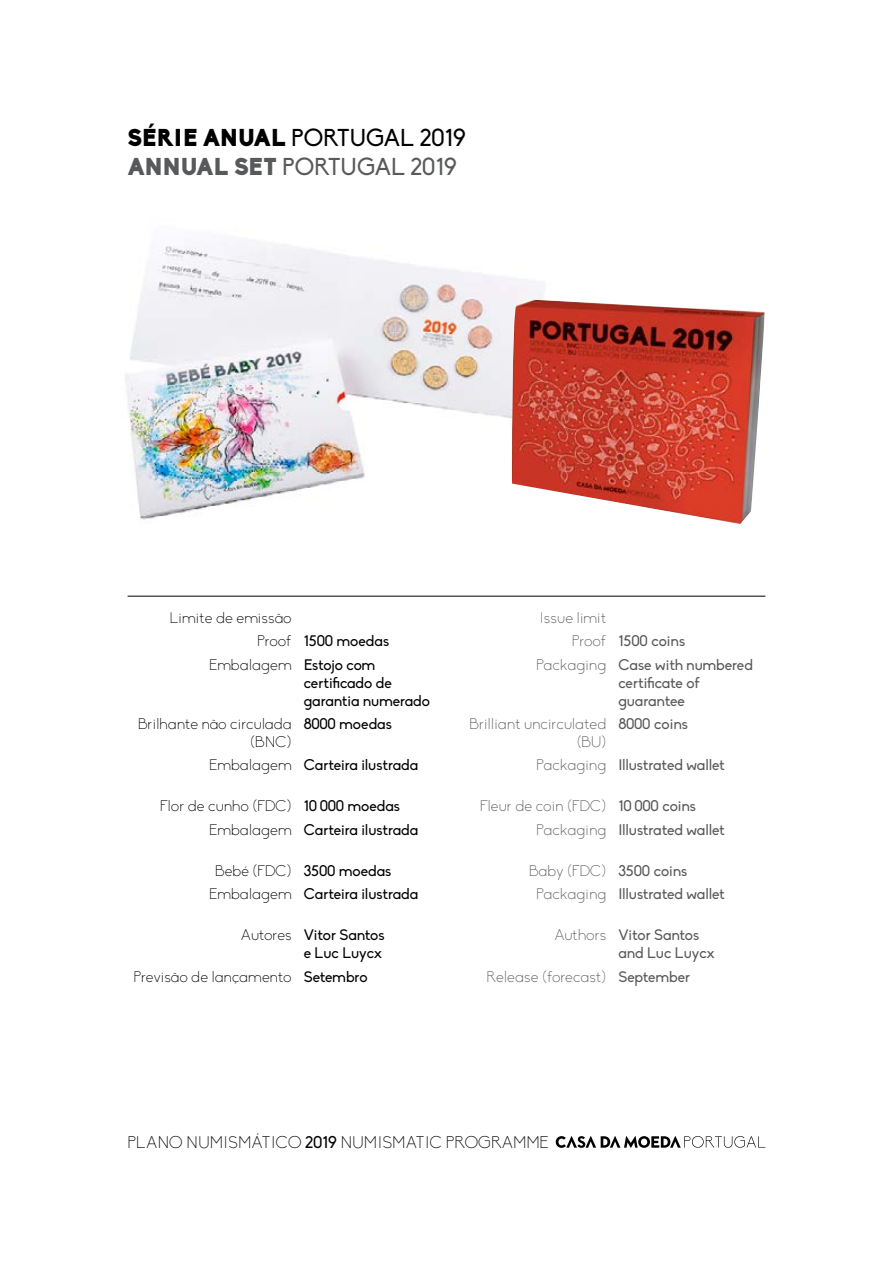
<style>
.page{position:relative;width:893px;height:1263px;background:#fff}
.page>*{position:absolute;margin:0;border:0;box-sizing:border-box;transform-origin:0 0}
.t1{font:24px/28.8px "Biko";color:#000}
.t2{font:300 16.5px "Biko";color:#000}
.t3{font:15px/18px "Biko";color:#000}
.t4{font:15px/18px "Biko";color:#58595b}
.t5{font:300 15px/18px "Biko";color:#58595b;text-align:right}
.t6{font:300 15px/18px "Biko";color:#000;text-align:right}
.t7{font:15px "Biko";letter-spacing:-.02em;color:#58595b}
.s1{font-weight:900}
.s2{font-weight:900;color:#58595b}
.s3{color:#58595b}
.s4{font-weight:300}
.s5{font-weight:400}
</style>
<div class="page">
<hr style="left:128px;top:596px;width:637px;height:1px;background:#000">
<svg style="left:556px;top:1136px;width:209px;height:12px"></svg>
<img style="left:125px;top:243px;width:419px;height:277px">
<img style="left:511px;top:299px;width:254px;height:225px">
<h1 class="t1" style="left:128px;top:124px;width:340px"><span class="s1">SÉRIE ANUAL</span> PORTUGAL 2019<br><span class="s2">ANNUAL SET</span> <span class="s3">PORTUGAL 2019</span></h1>
<p class="t6" style="left:170px;top:609px;width:123px">Limite de emissão</p>
<p class="t5" style="left:540px;top:609px;width:68px">Issue limit</p>
<p class="t3" style="left:257px;top:632px;width:134px"><span class="s4">Proof</span> 1500 moedas</p>
<p class="t4" style="left:572px;top:632px;width:115px"><span class="s4">Proof</span> 1500 coins</p>
<p class="t3" style="left:304px;top:656px;width:128px;text-indent:-95px"><span class="s4">Embalagem</span> Estojo com certificado de garantia numerado</p>
<p class="t4" style="left:618px;top:656px;width:136px;text-indent:-82px"><span class="s4">Packaging</span> Case with numbered certificate of guarantee</p>
<p class="t6" style="left:138px;top:715px;width:155px">Brilhante não circulada (BNC)</p>
<p class="t3" style="left:304px;top:715px;width:90px">8000 moedas</p>
<p class="t5" style="left:470px;top:715px;width:138px">Brilliant uncirculated (BU)</p>
<p class="t7" style="left:618px;top:715px;width:71px">8000 coins</p>
<p class="t3" style="left:209px;top:756px;width:211px"><span class="s4">Embalagem</span> Carteira ilustrada</p>
<p class="t4" style="left:536px;top:756px;width:190px"><span class="s4">Packaging</span> Illustrated wallet</p>
<p class="t6" style="left:160px;top:798px;width:242px">Flor de cunho (FDC) <span class="s5">10000 moedas</span></p>
<p class="t5" style="left:480px;top:798px;width:218px">Fleur de coin (FDC) <span class="s5">10000 coins</span></p>
<p class="t3" style="left:209px;top:821px;width:211px"><span class="s4">Embalagem</span> Carteira ilustrada</p>
<p class="t4" style="left:536px;top:821px;width:190px"><span class="s4">Packaging</span> Illustrated wallet</p>
<p class="t3" style="left:215px;top:862px;width:178px"><span class="s4">Bebé (FDC)</span> 3500 moedas</p>
<p class="t5" style="left:529px;top:862px;width:160px">Baby (FDC) <span class="s5">3500 coins</span></p>
<p class="t3" style="left:209px;top:885px;width:211px"><span class="s4">Embalagem</span> Carteira ilustrada</p>
<p class="t4" style="left:536px;top:885px;width:190px"><span class="s4">Packaging</span> Illustrated wallet</p>
<p class="t3" style="left:241px;top:926px;width:145px;text-align:right"><span class="s4">Autores</span> Vitor Santos e Luc Luycx</p>
<p class="t4" style="left:618px;top:926px;width:98px;text-indent:-64px"><span class="s4">Authors</span> Vitor Santos and Luc Luycx</p>
<p class="t6" style="left:134px;top:968px;width:235px">Previsão de lançamento <span class="s5">Setembro</span></p>
<p class="t5" style="left:486px;top:968px;width:205px">Release (forecast) <span class="s5">September</span></p>
<p class="t2" style="left:128px;top:1133px;width:423px">PLANO NUMISMÁTICO <span class="s5">2019</span> NUMISMATIC PROGRAMME</p>
</div>
